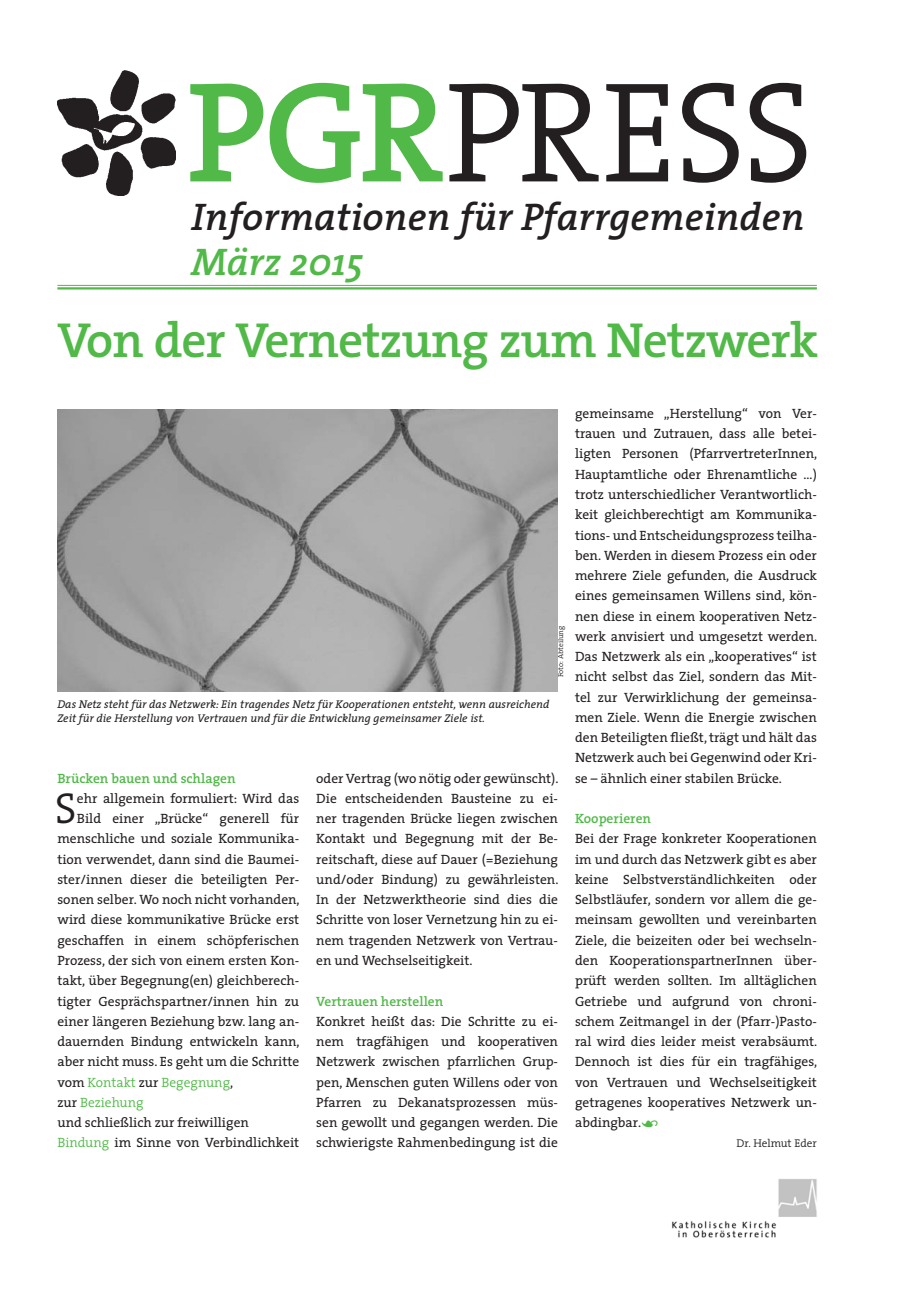
<style>
.page{position:relative;width:919px;height:1289px;background:#fff}
.page>*{position:absolute;margin:0;border:0;box-sizing:border-box;transform-origin:0 0}
.t1{font:300 144px "The Serif";letter-spacing:-.025em;color:#231f20}
.t2{font:600 49.5px "The Serif";letter-spacing:-.02em;color:#51b948}
.t3{font:300 43.5px "The Serif";color:#231f20}
.t4{font:italic 600 38.7px "The Serif";color:#231f20}
.t5{font:italic 600 38.7px "The Serif";color:#51b948}
.t6{font:13.5px/20.2px "The Serif";color:#231f20;text-align:justify}
.t7{font:600 13.5px "The Serif";color:#51b948}
.t8{font:300 13.5px "The Serif";color:#51b948}
.t9{font:italic 11.25px/14.2px "The Serif";color:#231f20}
.t10{font:300 11.25px "The Serif";color:#231f20}
.t11{font:300 7.5px "The Serif";color:#231f20}
.s1{font-weight:600;color:#51b948}
.s2{font-weight:400;color:#231f20}
.s3{font-weight:300;color:#51b948}
.s4{font-family:"The Serif Expert";font-style:italic;color:#51b948}
</style>
<div class="page">
<hr style="left:57px;top:285px;width:759px;height:1px;background:#51b948">
<hr style="left:57px;top:287px;width:759px;height:2px;background:#51b948">
<img style="left:57px;top:70px;width:118px;height:126px">
<img style="left:672px;top:1179px;width:144px;height:59px">
<img style="left:57px;top:409px;width:500px;height:282px">
<h1 class="t1" style="left:186px;top:13px;width:629px"><span class="s1">PGR</span>PRESS</h1>
<h3 class="t4" style="left:191px;top:185px;width:614px">Informationen für Pfarrgemeinden</h3>
<h3 class="t5" style="left:191px;top:230px;width:173px">März 2015</h3>
<h2 class="t2" style="left:57px;top:299px;width:762px">Von der Vernetzung zum Netzwerk</h2>
<p class="t11" style="left:554px;top:677px;width:53px;rotate:-90deg">Foto: Abteilung</p>
<p class="t9" style="left:57px;top:696px;width:493px">Das Netz steht für das Netzwerk: Ein tragendes Netz für Kooperationen entsteht, wenn ausreichend<br>Zeit für die Herstellung von Vertrauen und für die Entwicklung gemeinsamer Ziele ist.</p>
<p class="t7" style="left:57px;top:766px;width:180px">Brücken bauen und schlagen</p>
<h3 class="t3" style="left:55px;top:772px;width:23px">S</h3>
<p class="t6" style="left:77px;top:787px;width:224px">ehr allgemein formuliert: Wird das</p>
<p class="t6" style="left:77px;top:808px;width:224px">Bild einer „Brücke“ generell für</p>
<p class="t6" style="left:57px;top:828px;width:243px">menschliche und soziale Kommunika-</p>
<p class="t6" style="left:57px;top:848px;width:243px">tion verwendet, dann sind die Baumei-</p>
<p class="t6" style="left:57px;top:868px;width:243px">ster/innen dieser die beteiligten Per-</p>
<p class="t6" style="left:57px;top:889px;width:244px">sonen selber. Wo noch nicht vorhanden,</p>
<p class="t6" style="left:57px;top:909px;width:243px">wird diese kommunikative Brücke erst</p>
<p class="t6" style="left:57px;top:929px;width:243px">geschaffen in einem schöpferischen</p>
<p class="t6" style="left:57px;top:949px;width:243px">Prozess, der sich von einem ersten Kon-</p>
<p class="t6" style="left:57px;top:970px;width:243px">takt, über Begegnung(en) gleichberech-</p>
<p class="t6" style="left:57px;top:990px;width:243px">tigter Gesprächspartner/innen hin zu</p>
<p class="t6" style="left:57px;top:1010px;width:243px">einer längeren Beziehung bzw. lang an-</p>
<p class="t6" style="left:57px;top:1030px;width:244px">dauernden Bindung entwickeln kann,</p>
<p class="t6" style="left:57px;top:1051px;width:243px">aber nicht muss. Es geht um die Schritte</p>
<p class="t8" style="left:57px;top:1070px;width:177px"><span class="s2">vom</span> Kontakt <span class="s2">zur</span> Begegnung<span class="s2">,</span></p>
<p class="t8" style="left:57px;top:1091px;width:88px"><span class="s2">zur</span> Beziehung</p>
<p class="t6" style="left:57px;top:1111px;width:193px">und schließlich zur freiwilligen</p>
<p class="t6" style="left:57px;top:1132px;width:243px"><span class="s3">Bindung</span> im Sinne von Verbindlichkeit</p>
<p class="t6" style="left:316px;top:767px;width:244px">oder Vertrag (wo nötig oder gewünscht).<br>Die entscheidenden Bausteine zu ei&shy;ner tragenden Brücke liegen zwischen Kontakt und Begegnung mit der Be&shy;reitschaft, diese auf Dauer (=Beziehung und/oder Bindung) zu gewährleisten.<br>In der Netzwerktheorie sind dies die Schritte von loser Vernetzung hin zu ei&shy;nem tragenden Netzwerk von Vertrau&shy;en und Wechselseitigkeit.</p>
<p class="t7" style="left:316px;top:989px;width:129px">Vertrauen herstellen</p>
<p class="t6" style="left:316px;top:1010px;width:243px">Konkret heißt das: Die Schritte zu ei&shy;nem tragfähigen und kooperativen Netzwerk zwischen pfarrlichen Grup&shy;pen, Menschen guten Willens oder von Pfarren zu Dekanatsprozessen müs&shy;sen gewollt und gegangen werden. Die schwierigste Rahmenbedingung ist die</p>
<p class="t6" style="left:575px;top:403px;width:244px">gemeinsame „Herstellung“ von Ver&shy;trauen und Zutrauen, dass alle betei&shy;ligten Personen (PfarrvertreterInnen, Hauptamtliche oder Ehrenamtliche …) trotz unterschiedlicher Verantwortlich&shy;keit gleichberechtigt am Kommunika&shy;tions- und Entscheidungsprozess teilha&shy;ben. Werden in diesem Prozess ein oder mehrere Ziele gefunden, die Ausdruck eines gemeinsamen Willens sind, kön&shy;nen diese in einem kooperativen Netz&shy;werk anvisiert und umgesetzt werden.<br>Das Netzwerk als ein „kooperatives“ ist nicht selbst das Ziel, sondern das Mit&shy;tel zur Verwirklichung der gemeinsa&shy;men Ziele. Wenn die Energie zwischen den Beteiligten fließt, trägt und hält das Netzwerk auch bei Gegenwind oder Kri&shy;se – ähnlich einer stabilen Brücke.</p>
<p class="t7" style="left:575px;top:807px;width:78px">Kooperieren</p>
<p class="t6" style="left:575px;top:828px;width:244px">Bei der Frage konkreter Kooperationen im und durch das Netzwerk gibt es aber keine Selbstverständlichkeiten oder Selbstläufer, sondern vor allem die ge&shy;meinsam gewollten und vereinbarten Ziele, die beizeiten oder bei wechseln&shy;den KooperationspartnerInnen über&shy;prüft werden sollten. Im alltäglichen Getriebe und aufgrund von chroni&shy;schem Zeitmangel in der (Pfarr-)Pasto&shy;ral wird dies leider meist verabsäumt.<br>Dennoch ist dies für ein tragfähiges, von Vertrauen und Wechselseitigkeit getragenes kooperatives Netzwerk un&shy;abdingbar.<span class="s4">Ã</span></p>
<p class="t10" style="left:736px;top:1134px;width:82px">Dr. Helmut Eder</p>
</div>
